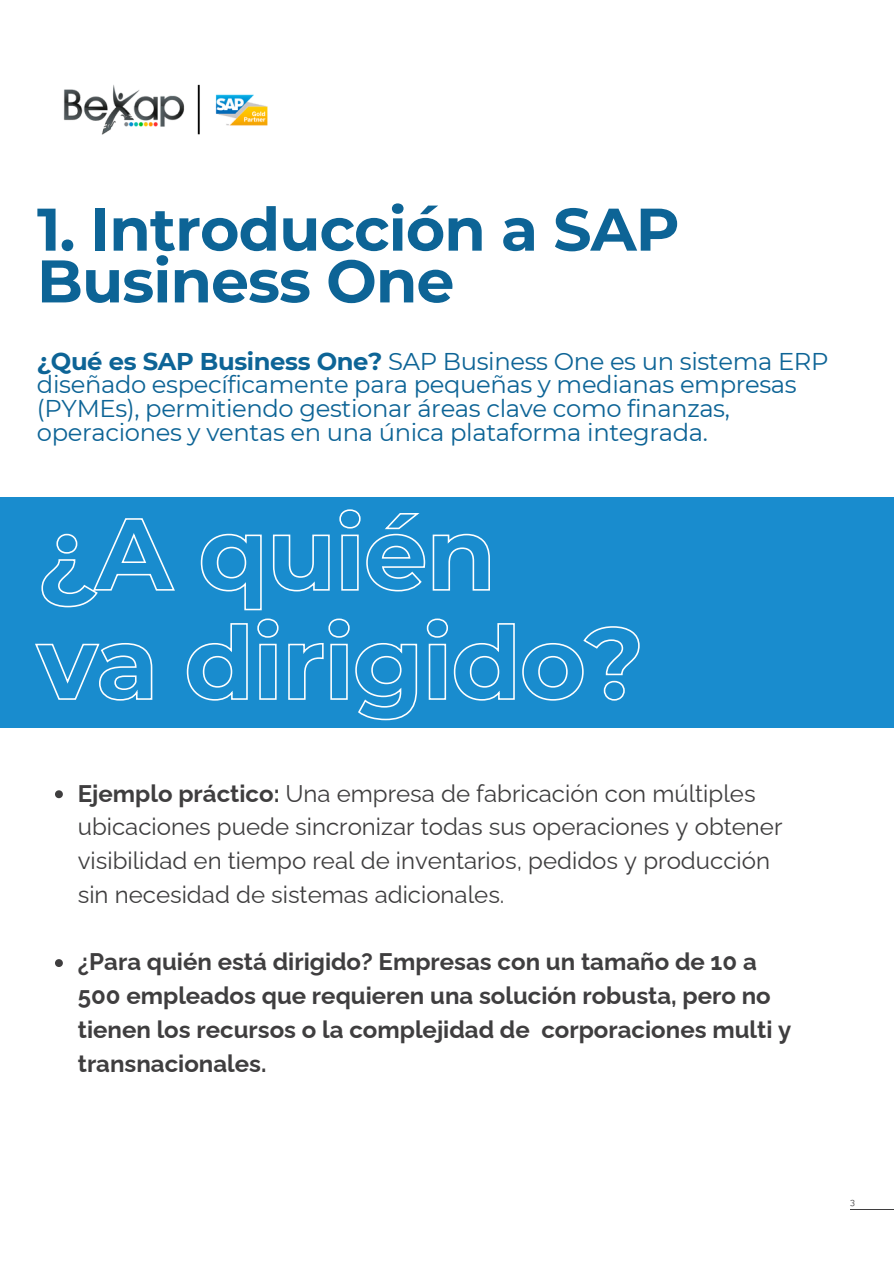
<style>
.page{position:relative;width:894px;height:1264px;background:#fff}
.page>*{position:absolute;margin:0;border:0;box-sizing:border-box;transform-origin:0 0}
.t1{font:700 60px/51.8px "Montserrat";letter-spacing:-.015em;color:#0d6496}
.t2{font:24.3px/23.7px "Montserrat";letter-spacing:-.015em;color:#0d6496}
.t3{font:24px/33.8px "Raleway";color:#3f3e3f}
.t4{font:700 24px/33.8px "Raleway";color:#3f3e3f}
.t5{font:9px "Raleway";color:#3f3e3f}
.s1{font-weight:700}
</style>
<div class="page">
<hr style="left:850px;top:1208px;width:43px;height:1px;background:#3f3e3f">
<img style="left:63px;top:84px;width:205px;height:51px">
<div style="left:0;top:497px;width:893px;height:231px;background:#198cce"></div>
<svg style="left:55px;top:790px;width:8px;height:8px"></svg>
<svg style="left:55px;top:959px;width:8px;height:8px"></svg>
<svg style="left:41px;top:509px;width:449px;height:102px"></svg>
<svg style="left:35px;top:618px;width:605px;height:103px"></svg>
<h1 class="t1" style="left:37px;top:203px;width:644px">1. Introducción a SAP<br>Business One</h1>
<p class="t2" style="left:37px;top:349px;width:792px"><span class="s1">¿Qué es SAP Business One?</span> SAP Business One es un sistema ERP diseñado específicamente para pequeñas y medianas empresas (PYMEs), permitiendo gestionar áreas clave como finanzas, operaciones y ventas en una única plataforma integrada.</p>
<p class="t3" style="left:78px;top:776px;width:706px"><span class="s1">Ejemplo práctico:</span> Una empresa de fabricación con múltiples ubicaciones puede sincronizar todas sus operaciones y obtener visibilidad en tiempo real de inventarios, pedidos y producción sin necesidad de sistemas adicionales.</p>
<p class="t4" style="left:78px;top:945px;width:715px">¿Para quién está dirigido? Empresas con un tamaño de 10 a 500 empleados que requieren una solución robusta, pero no tienen los recursos o la complejidad de corporaciones multi y transnacionales.</p>
<h2 class="t5" style="left:850px;top:1196px;width:6px">3</h2>
</div>
